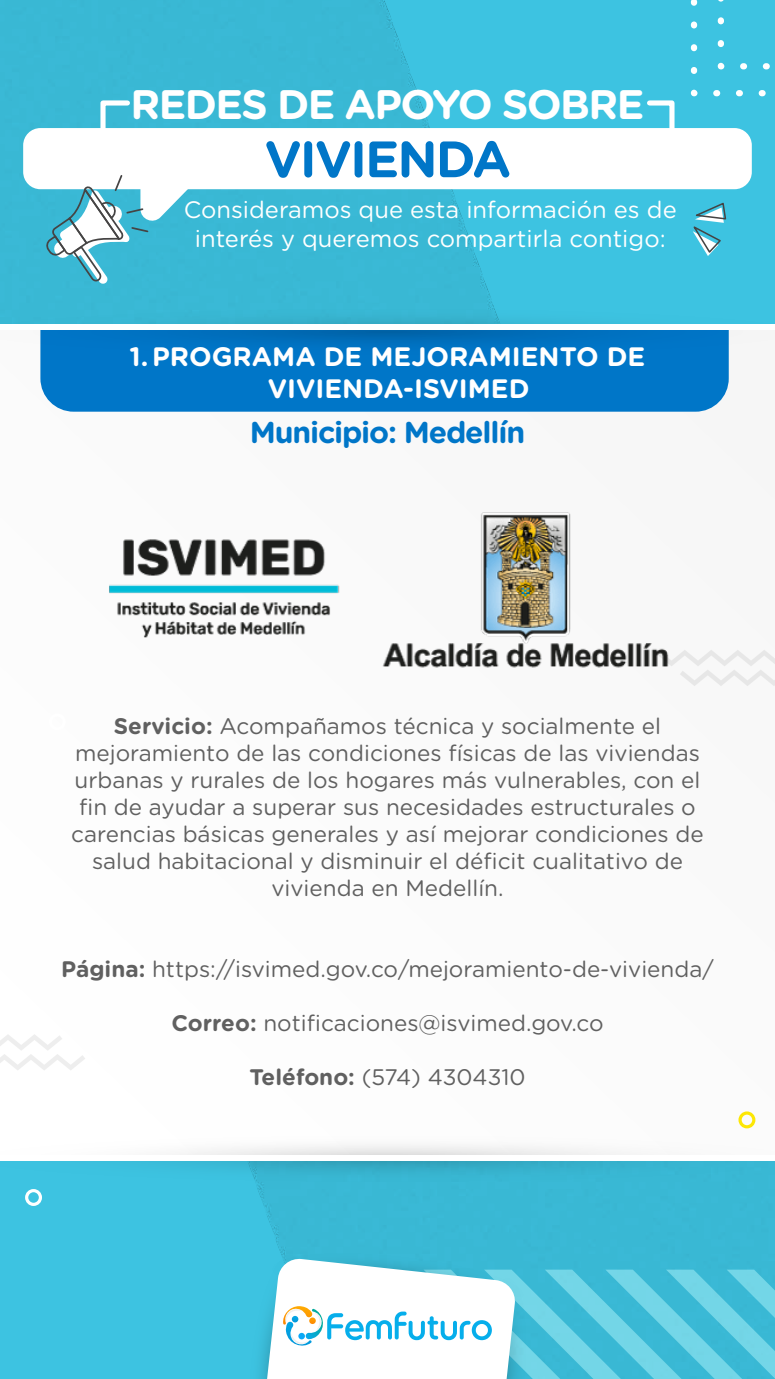
<style>
.page{position:relative;width:775px;height:1379px;background:#fff}
.page>*{position:absolute;margin:0;border:0;box-sizing:border-box;transform-origin:0 0}
.t1{font:700 51.12px "Gotham Rounded";letter-spacing:-.04em;color:#0076c8}
.t2{font:700 41.25px "Gotham Rounded";letter-spacing:-.04em;color:#fff}
.t3{font:700 30.25px "Gotham Rounded";letter-spacing:-.04em;color:#0076c8}
.t4{font:700 26.62px/32px "Gotham Rounded";color:#fff}
.t5{font:23.75px/28.5px "Gotham Rounded";color:#fff;text-align:center}
.t6{font:22.5px/27px "Gotham Rounded";color:#606060;text-align:center}
.s1{font-weight:700}
</style>
<div class="page">
<img style="left:0;top:0;width:775px;height:1379px">
<div style="left:0;top:324px;width:775px;height:833px;background:#fbfbfb"></div>
<div style="left:40px;top:355px;width:689px;height:57px;background:#0076c8"></div>
<svg style="left:0;top:308px;width:775px;height:47px;background:#2796cc"></svg>
<svg style="left:0;top:1147px;width:775px;height:34px"></svg>
<div style="left:0;top:1155px;width:775px;height:5px;background:#fff"></div>
<div style="left:0;top:324px;width:775px;height:6px;background:#fff"></div>
<svg style="left:713px;top:90px;width:62px;height:6px"></svg>
<svg style="left:691px;top:90px;width:6px;height:6px"></svg>
<svg style="left:691px;top:0;width:6px;height:74px"></svg>
<svg style="left:740px;top:63px;width:35px;height:6px"></svg>
<svg style="left:718px;top:63px;width:6px;height:6px"></svg>
<svg style="left:718px;top:0;width:6px;height:47px"></svg>
<div style="left:49px;top:713px;width:17px;height:17px;border:3px solid #fff;border-radius:50%"></div>
<div style="left:25px;top:1189px;width:17px;height:17px;border:3px solid #fff;border-radius:50%"></div>
<div style="left:738px;top:1111px;width:17px;height:17px;border:3px solid #fde705;border-radius:50%"></div>
<svg style="left:98px;top:98px;width:35px;height:30px"></svg>
<svg style="left:644px;top:98px;width:33px;height:30px"></svg>
<div style="left:23px;top:128px;width:729px;height:61px;background:#fff;border-radius:17px"></div>
<svg style="left:692px;top:201px;width:35px;height:55px;background:#61bfd4"></svg>
<svg style="left:44px;top:175px;width:149px;height:109px"></svg>
<svg style="left:249px;top:1252px;width:526px;height:127px"></svg>
<img style="left:109px;top:512px;width:556px;height:156px">
<svg style="left:657px;top:650px;width:118px;height:36px"></svg>
<svg style="left:0;top:1035px;width:85px;height:35px"></svg>
<h2 class="t2" style="left:131px;top:74px;width:515px">REDES DE APOYO SOBRE</h2>
<h1 class="t1" style="left:265px;top:122px;width:248px">VIVIENDA</h1>
<p class="t5" style="left:184px;top:194px;width:494px">Consideramos que esta información es de interés y queremos compartirla contigo:</p>
<p class="t4" style="left:268px;top:339px;width:379px;text-indent:-138px">1.PROGRAMA DE MEJORAMIENTO DE<br>VIVIENDA-ISVIMED</p>
<h3 class="t3" style="left:250px;top:410px;width:277px">Municipio: Medellín</h3>
<p class="t6" style="left:71px;top:711px;width:634px"><span class="s1">Servicio:</span> Acompañamos técnica y socialmente el mejoramiento de las condiciones físicas de las viviendas urbanas y rurales de los hogares más vulnerables, con el fin de ayudar a superar sus necesidades estructurales o carencias básicas generales y así mejorar condiciones de salud habitacional y disminuir el déficit cualitativo de vivienda en Medellín.</p>
<p class="t6" style="left:61px;top:954px;width:654px"><span class="s1">Página:</span> https://isvimed.gov.co/mejoramiento-de-vivienda/</p>
<p class="t6" style="left:172px;top:1008px;width:434px"><span class="s1">Correo:</span> notificaciones@isvimed.gov.co</p>
<p class="t6" style="left:249px;top:1062px;width:278px"><span class="s1">Teléfono:</span> (574) 4304310</p>
</div>
